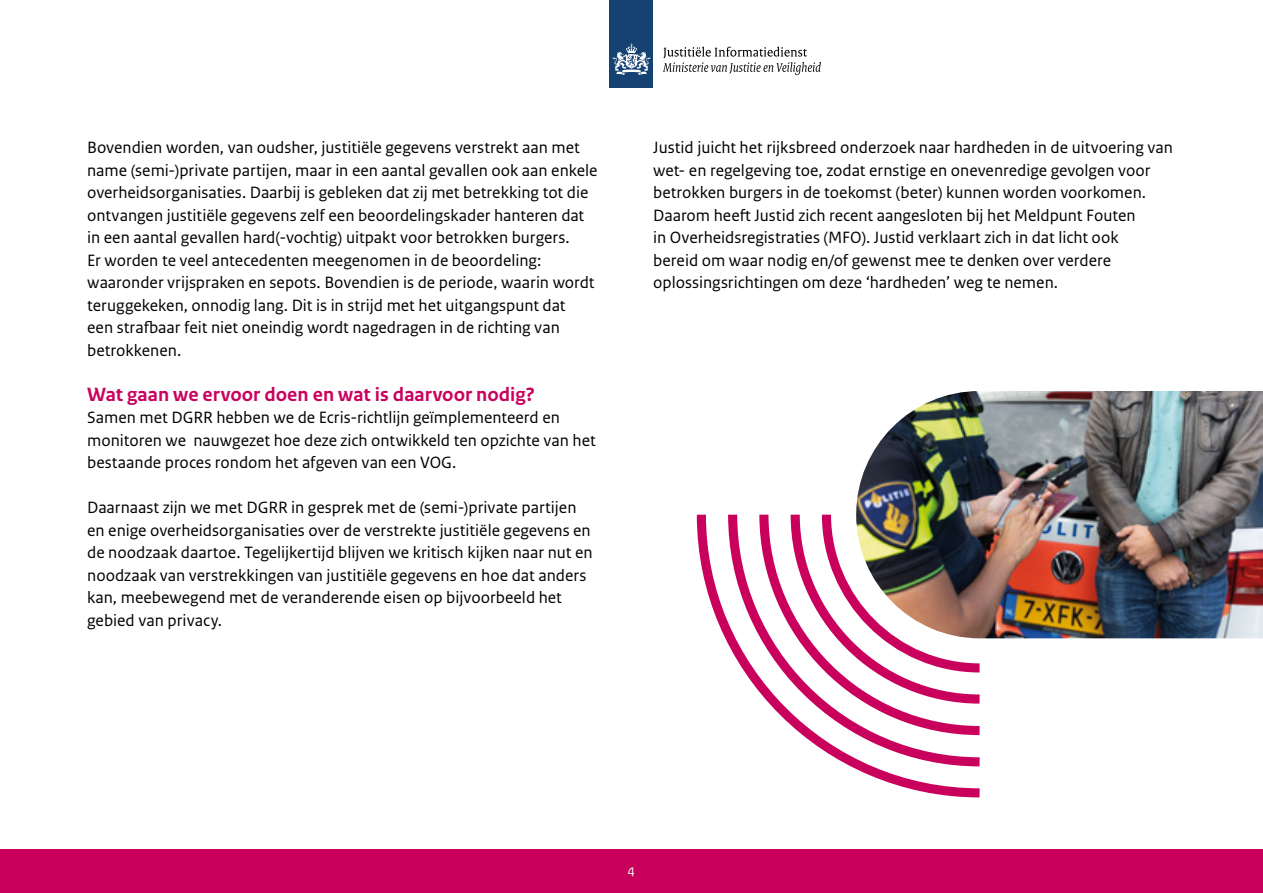
<style>
.page{position:relative;width:1263px;height:893px;background:#fff}
.page>*{position:absolute;margin:0;border:0;box-sizing:border-box;transform-origin:0 0}
.Subheading_Justid{font:700 20.25px "Rijksoverheid Sans Text";color:#ca005d}
.Body_Justid{font:17.25px/22.5px "Rijksoverheid Sans Text";color:#000}
.t1{font:13.5px "Rijksoverheid Sans Text";color:#fff}
</style>
<div class="page">
<div style="left:0;top:849px;width:1263px;height:44px;background:#ca005d"></div>
<div style="left:610px;top:0;width:43px;height:87px;background:#154273"></div>
<svg style="left:613px;top:43px;width:37px;height:32px"></svg>
<svg style="left:663px;top:47px;width:158px;height:28px"></svg>
<img style="left:856px;top:391px;width:407px;height:247px">
<svg style="left:696px;top:514px;width:284px;height:284px"></svg>
<svg style="left:723px;top:514px;width:257px;height:257px"></svg>
<svg style="left:755px;top:514px;width:225px;height:226px"></svg>
<img style="left:786px;top:506px;width:203px;height:202px">
<p class="Body_Justid" style="left:87px;top:137px;width:512px">Bovendien worden, van oudsher, justitiële gegevens verstrekt aan met name (semi-)private partijen, maar in een aantal gevallen ook aan enkele overheidsorganisaties. Daarbij is gebleken dat zij met betrekking tot die ontvangen justitiële gegevens zelf een beoordelingskader hanteren dat in een aantal gevallen hard(-vochtig) uitpakt voor betrokken burgers.<br>Er worden te veel antecedenten meegenomen in de beoordeling: waaronder vrijspraken en sepots. Bovendien is de periode, waarin wordt teruggekeken, onnodig lang. Dit is in strijd met het uitgangspunt dat<br>een strafbaar feit niet oneindig wordt nagedragen in de richting van betrokkenen.</p>
<p class="Subheading_Justid" style="left:87px;top:383px;width:449px">Wat gaan we ervoor doen en wat is daarvoor nodig?</p>
<p class="Body_Justid" style="left:87px;top:407px;width:510px">Samen met DGRR hebben we de Ecris-richtlijn geïmplementeerd en monitoren we nauwgezet hoe deze zich ontwikkeld ten opzichte van het bestaande proces rondom het afgeven van een VOG.</p>
<p class="Body_Justid" style="left:87px;top:497px;width:507px">Daarnaast zijn we met DGRR in gesprek met de (semi-)private partijen en enige overheidsorganisaties over de verstrekte justitiële gegevens en de noodzaak daartoe. Tegelijkertijd blijven we kritisch kijken naar nut en noodzaak van verstrekkingen van justitiële gegevens en hoe dat anders kan, meebewegend met de veranderende eisen op bijvoorbeeld het gebied van privacy.</p>
<p class="Body_Justid" style="left:653px;top:137px;width:521px">Justid juicht het rijksbreed onderzoek naar hardheden in de uitvoering van wet- en regelgeving toe, zodat ernstige en onevenredige gevolgen voor betrokken burgers in de toekomst (beter) kunnen worden voorkomen.<br>Daarom heeft Justid zich recent aangesloten bij het Meldpunt Fouten<br>in Overheidsregistraties (MFO). Justid verklaart zich in dat licht ook<br>bereid om waar nodig en/of gewenst mee te denken over verdere oplossingsrichtingen om deze ‘hardheden’ weg te nemen.</p>
<p class="t1" style="left:628px;top:862px;width:9px">4</p>
</div>
